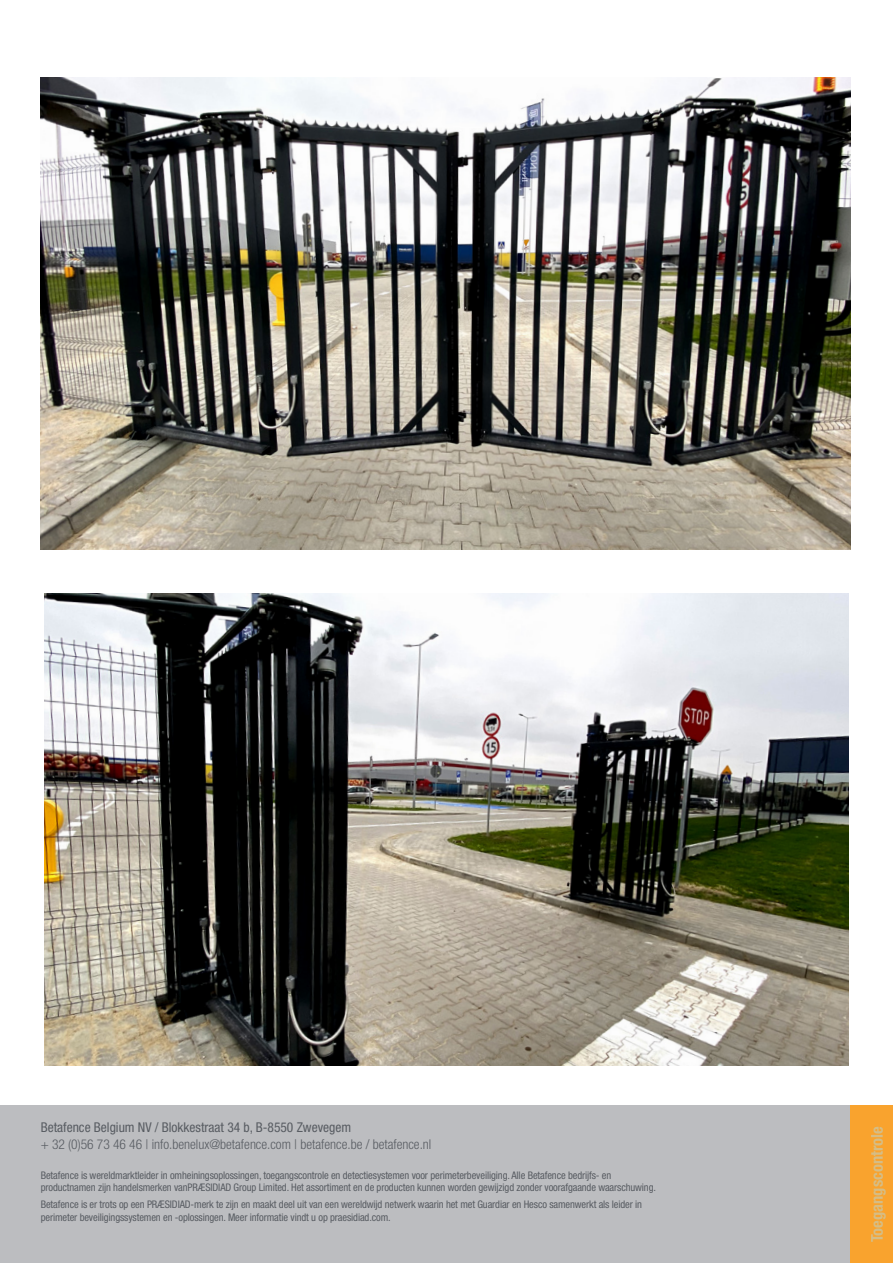
<style>
.page{position:relative;width:893px;height:1263px;background:#fff}
.page>*{position:absolute;margin:0;border:0;box-sizing:border-box;transform-origin:0 0}
.t1{font:700 condensed 16.5px "Helvetica Neue LT Std";color:#becfc1}
.t2{font:300 condensed 13.5px "Helvetica Neue LT Std";color:#585c62}
.t3{font:condensed 13.5px "Helvetica Neue LT Std";color:#585c62}
.t4{font:condensed 10.5px/12.6px "Helvetica Neue LT Std";letter-spacing:-.01em;color:#585c62}
</style>
<div class="page">
<div style="left:0;top:1105px;width:893px;height:158px;background:#bcbdc0"></div>
<div style="left:850px;top:1105px;width:43px;height:158px;background:#f9a32e"></div>
<img style="left:41px;top:78px;width:809px;height:471px">
<img style="left:45px;top:593px;width:803px;height:472px">
<p class="t3" style="left:41px;top:1120px;width:312px">Betafence Belgium NV / Blokkestraat 34 b, B-8550 Zwevegem</p>
<p class="t2" style="left:41px;top:1136px;width:392px">+ 32 (0)56 73 46 46 | info.benelux@betafence.com | betafence.be / betafence.nl</p>
<p class="t4" style="left:41px;top:1169px;width:617px">Betafence is wereldmarktleider in omheiningsoplossingen, toegangscontrole en detectiesystemen voor perimeterbeveiliging. Alle Betafence bedrijfs- en productnamen zijn handelsmerken vanPRÆSIDIAD Group Limited. Het assortiment en de producten kunnen worden gewijzigd zonder voorafgaande waarschuwing.</p>
<p class="t4" style="left:41px;top:1198px;width:603px">Betafence is er trots op een PRÆSIDIAD-merk te zijn en maakt deel uit van een wereldwijd netwerk waarin het met Guardiar en Hesco samenwerkt als leider in perimeter beveiligingssystemen en -oplossingen. Meer informatie vindt u op praesidiad.com.</p>
<h1 class="t1" style="left:867px;top:1242px;width:117px;rotate:-90deg">Toegangscontrole</h1>
</div>
